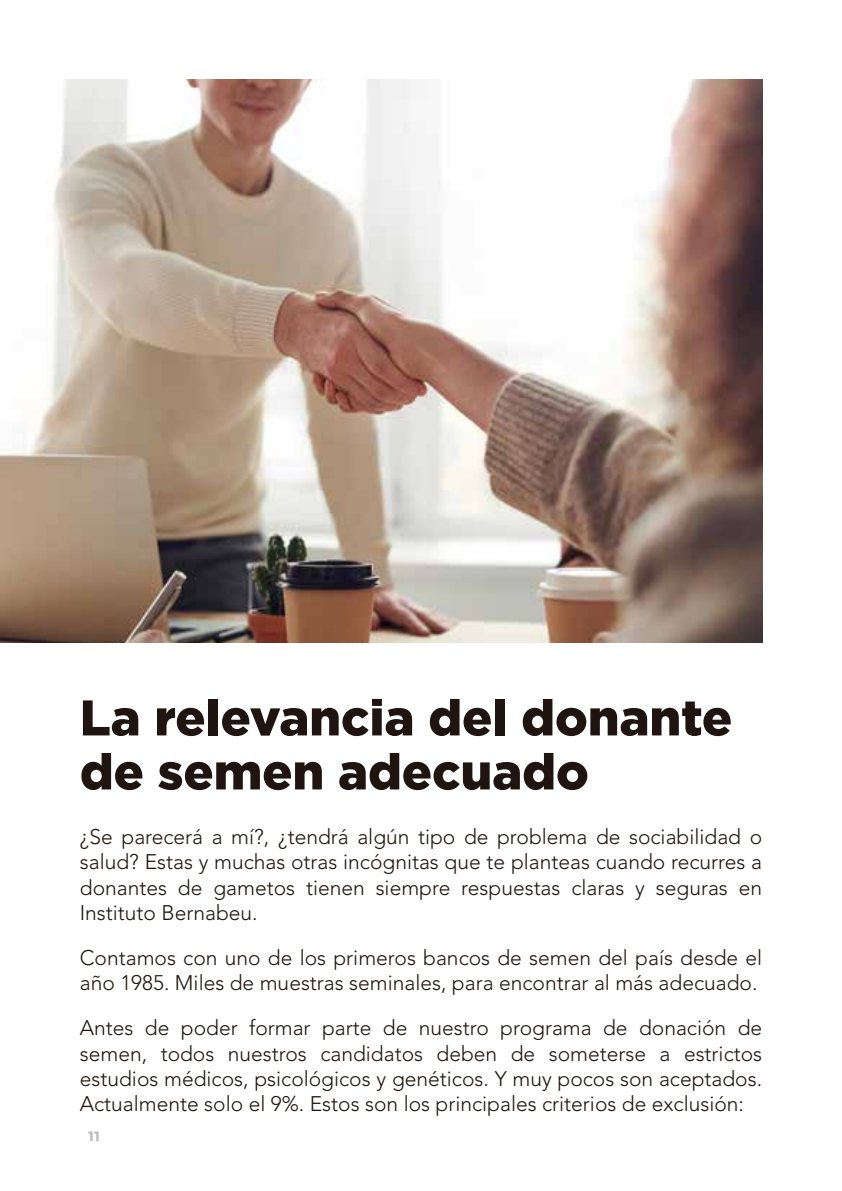
<style>
.page{position:relative;width:842px;height:1191px;background:#fff}
.page>*{position:absolute;margin:0;border:0;box-sizing:border-box;transform-origin:0 0}
.t1{font:900 50px/54px "Gotham";color:#1f1410}
.t2{font:300 21px/25.2px "Avenir LT Std";color:#1f1410;text-align:justify}
.t3{font:18px "Neutra Text Bold SC";color:#bdbdbd}
</style>
<div class="page">
<img style="left:0;top:80px;width:762px;height:563px">
<h1 class="t1" style="left:80px;top:689px;width:654px">La relevancia del donante de semen adecuado</h1>
<p class="t2" style="left:80px;top:824px;width:684px">¿Se parecerá a mí?, ¿tendrá algún tipo de problema de sociabilidad o salud? Estas y muchas otras incógnitas que te planteas cuando recurres a donantes de gametos tienen siempre respuestas claras y seguras en Instituto Bernabeu.</p>
<p class="t2" style="left:80px;top:945px;width:684px">Contamos con uno de los primeros bancos de semen del país desde el año 1985. Miles de muestras seminales, para encontrar al más adecuado.</p>
<p class="t2" style="left:80px;top:1015px;width:684px">Antes de poder formar parte de nuestro programa de donación de semen, todos nuestros candidatos deben de someterse a estrictos estudios médicos, psicológicos y genéticos. Y muy pocos son aceptados.<br>Actualmente solo el 9%. Estos son los principales criterios de exclusión:</p>
<p class="t3" style="left:88px;top:1123px;width:14px">11</p>
</div>
